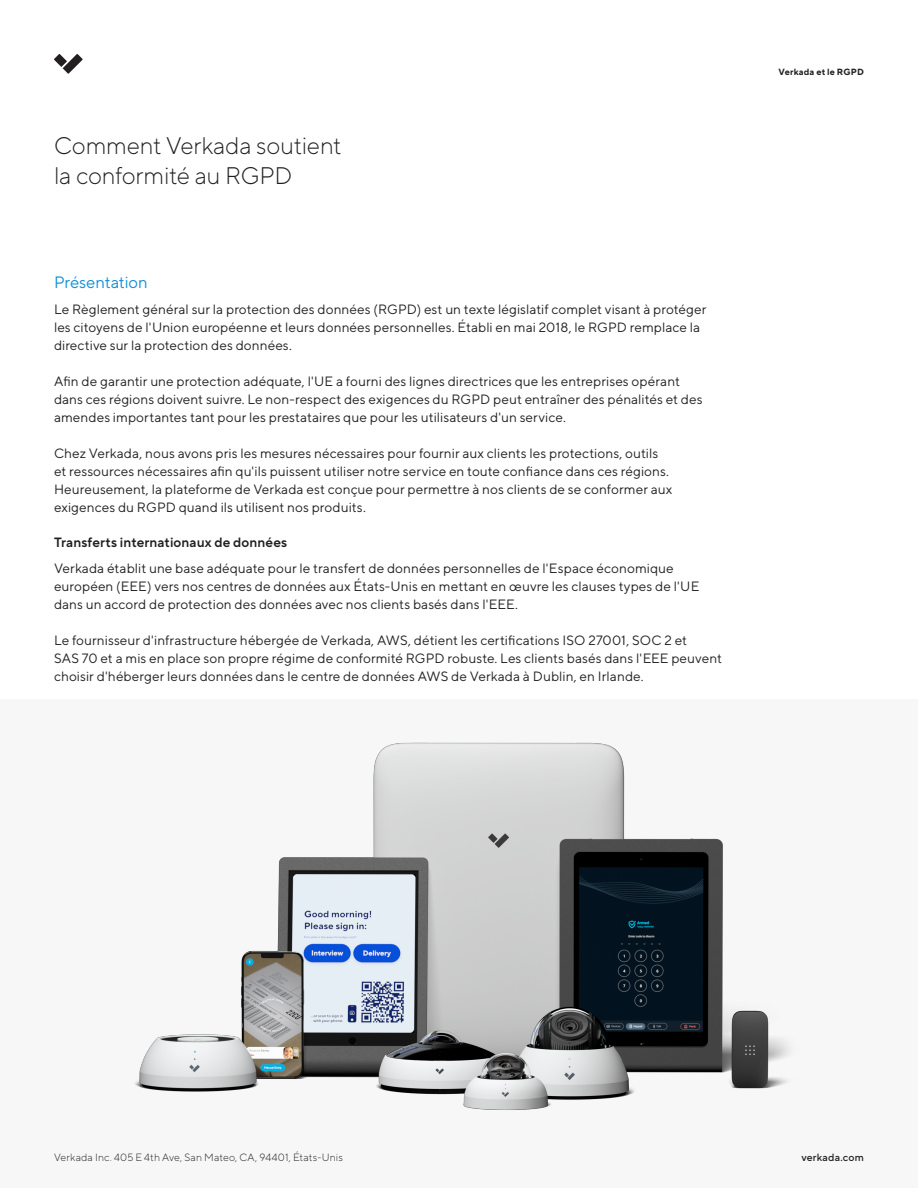
<style>
.page{position:relative;width:918px;height:1188px;background:#fff}
.page>*{position:absolute;margin:0;border:0;box-sizing:border-box;transform-origin:0 0}
.Section_Title{font:300 24px/30px "TT Norms Pro";letter-spacing:-.01em;color:#231f20}
.t1{font:16.5px "TT Norms Pro";color:#1190d7}
.t2{font:13.5px/18px "TT Norms Pro";letter-spacing:.01em;color:#231f20}
.t3{font:600 13.5px "TT Norms Pro";letter-spacing:.005em;color:#231f20}
.t4{font:300 10.5px "TT Norms Pro";letter-spacing:.02em;color:#231f20}
.t5{font:500 10.5px "TT Norms Pro";letter-spacing:.02em;color:#231f20}
.t6{font:700 9px "TT Norms Pro";letter-spacing:.02em;color:#231f20}
</style>
<div class="page">
<svg style="left:54px;top:54px;width:29px;height:20px"></svg>
<div style="left:0;top:700px;width:918px;height:488px;background:#f7f7f8"></div>
<img style="left:135px;top:742px;width:654px;height:368px">
<p class="Section_Title" style="left:54px;top:129px;width:289px">Comment Verkada soutient la conformité au RGPD</p>
<p class="t1" style="left:54px;top:270px;width:95px">Présentation</p>
<p class="t2" style="left:54px;top:299px;width:654px">Le Règlement général sur la protection des données (RGPD) est un texte législatif complet visant à protéger les citoyens de l'Union européenne et leurs données personnelles. Établi en mai 2018, le RGPD remplace la directive sur la protection des données.</p>
<p class="t2" style="left:54px;top:371px;width:650px">Afin de garantir une protection adéquate, l'UE a fourni des lignes directrices que les entreprises opérant dans ces régions doivent suivre. Le non-respect des exigences du RGPD peut entraîner des pénalités et des amendes importantes tant pour les prestataires que pour les utilisateurs d'un service.</p>
<p class="t2" style="left:54px;top:443px;width:620px">Chez Verkada, nous avons pris les mesures nécessaires pour fournir aux clients les protections, outils et ressources nécessaires afin qu'ils puissent utiliser notre service en toute confiance dans ces régions.<br>Heureusement, la plateforme de Verkada est conçue pour permettre à nos clients de se conformer aux exigences du RGPD quand ils utilisent nos produits.</p>
<p class="t3" style="left:54px;top:532px;width:235px">Transferts internationaux de données</p>
<p class="t2" style="left:54px;top:558px;width:647px">Verkada établit une base adéquate pour le transfert de données personnelles de l'Espace économique européen (EEE) vers nos centres de données aux États-Unis en mettant en œuvre les clauses types de l'UE dans un accord de protection des données avec nos clients basés dans l'EEE.</p>
<p class="t2" style="left:54px;top:630px;width:669px">Le fournisseur d'infrastructure hébergée de Verkada, AWS, détient les certifications ISO 27001, SOC 2 et<br>SAS 70 et a mis en place son propre régime de conformité RGPD robuste. Les clients basés dans l'EEE peuvent choisir d'héberger leurs données dans le centre de données AWS de Verkada à Dublin, en Irlande.</p>
<p class="t6" style="left:778px;top:65px;width:87px">Verkada et le RGPD</p>
<p class="t4" style="left:54px;top:1150px;width:290px">Verkada Inc. 405 E 4th Ave, San Mateo, CA, 94401, États-Unis</p>
<p class="t5" style="left:801px;top:1150px;width:64px">verkada.com</p>
</div>
